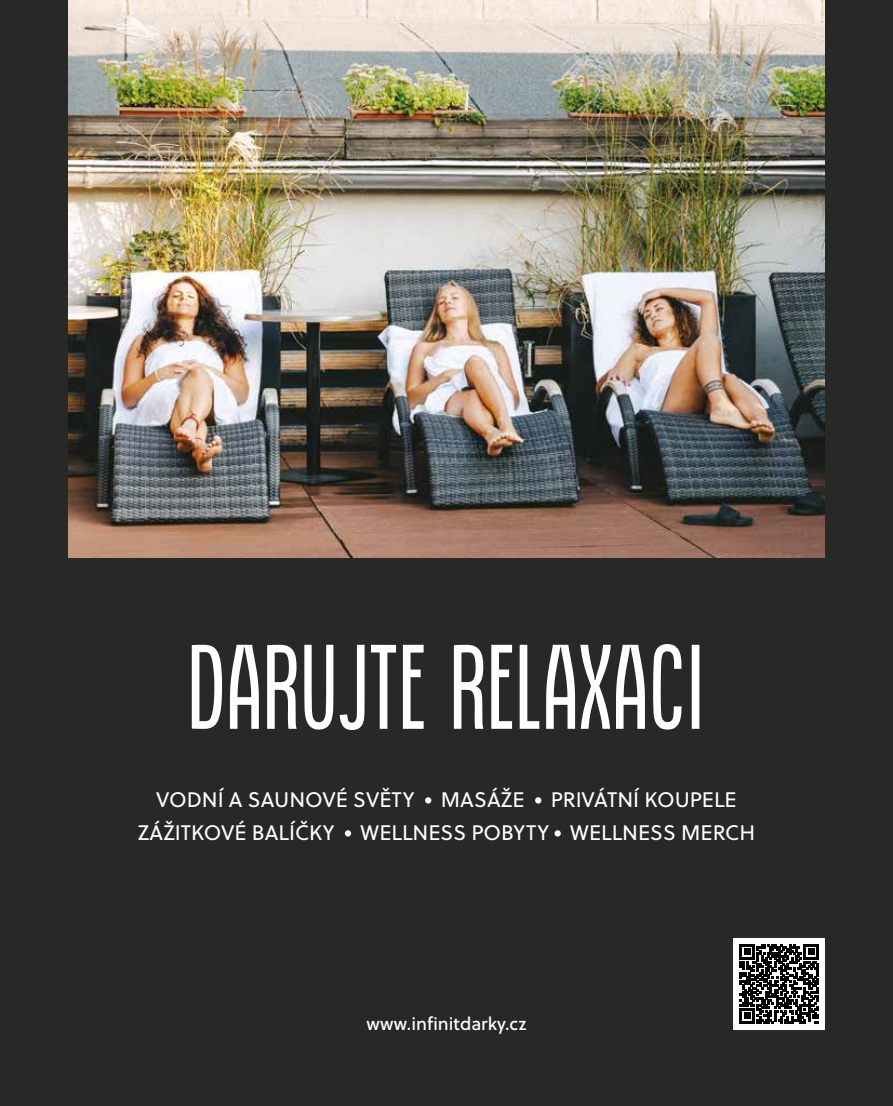
<style>
.page{position:relative;width:893px;height:1106px;background:#282827}
.page>*{position:absolute;margin:0;border:0;box-sizing:border-box;transform-origin:0 0}
.t1{font:120px "Infinit";color:#fff}
.t2{font:21px/33px "Soleil";color:#fff;text-align:center}
.t3{font:18px "Soleil";color:#fff}
</style>
<div class="page">
<svg style="left:425px;top:797px;width:6px;height:6px"></svg>
<svg style="left:535px;top:797px;width:6px;height:6px"></svg>
<svg style="left:345px;top:830px;width:6px;height:6px"></svg>
<div style="left:554px;top:830px;width:7px;height:6px;background:#fff;border-radius:50%"></div>
<img style="left:68px;top:0;width:757px;height:558px">
<div style="left:734px;top:938px;width:91px;height:91px;background:#fff"></div>
<svg style="left:740px;top:944px;width:79px;height:79px"></svg>
<h1 class="t1" style="left:187px;top:624px;width:520px">DARUJTE RELAXACI</h1>
<p class="t2" style="left:138px;top:782px;width:619px">VODNÍ A SAUNOVÉ SVĚTY MASÁŽE PRIVÁTNÍ KOUPELE<br>ZÁŽITKOVÉ BALÍČKY WELLNESS POBYTY WELLNESS MERCH</p>
<p class="t3" style="left:366px;top:1010px;width:162px">www.infinitdarky.cz</p>
</div>
